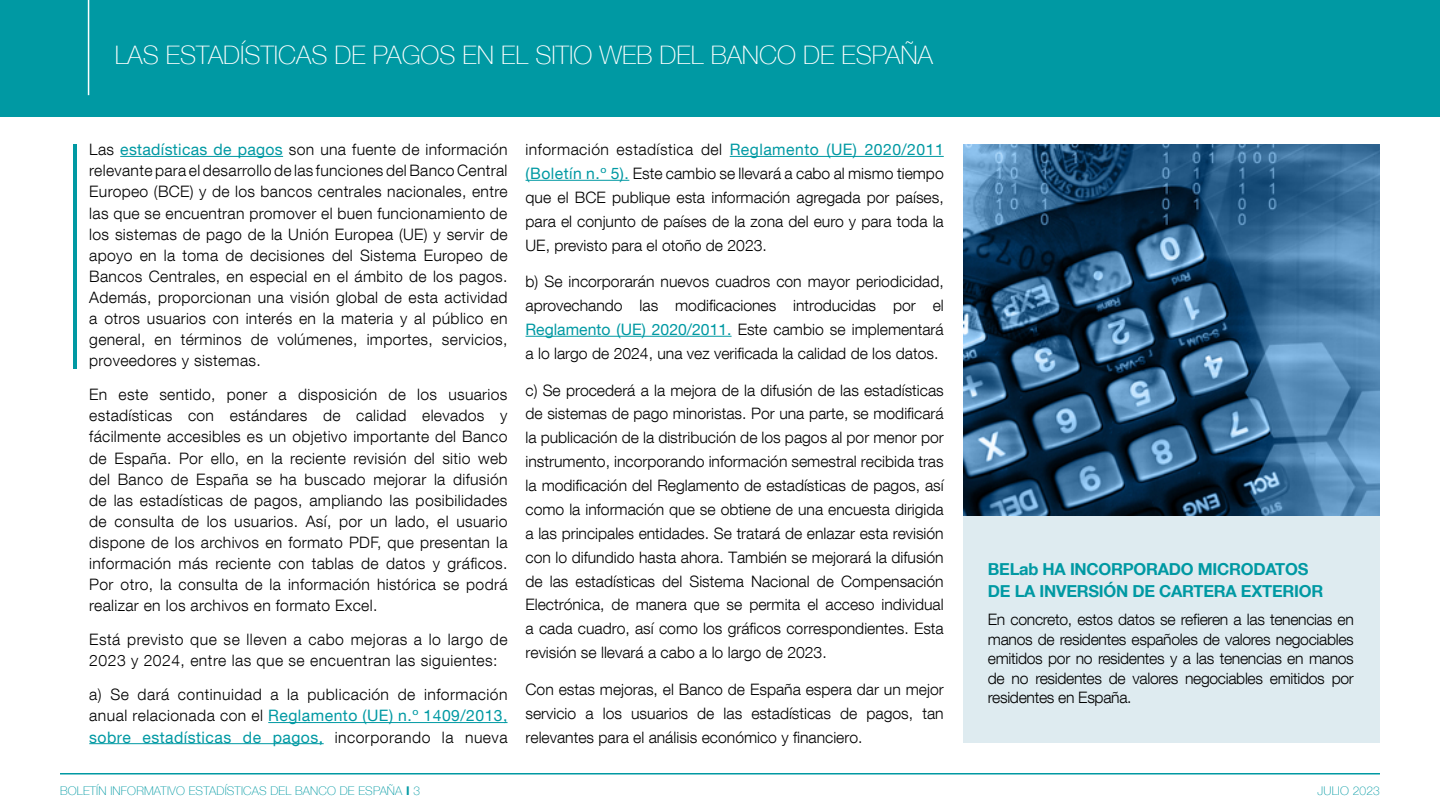
<style>
.page{position:relative;width:1440px;height:810px;background:#fff}
.page>*{position:absolute;margin:0;border:0;box-sizing:border-box;transform-origin:0 0}
.Título_artículo{font:100 25.5px "Bd E Neue Helvetica";color:#fff}
.Destacado{font:700 16.5px "Bd E Neue Helvetica";letter-spacing:-.015em;color:#0099a3}
.Texto_base{font:300 15.75px/21.1px "Bd E Neue Helvetica";letter-spacing:.02em;color:#000;text-align:justify}
.Destacado-2{font:300 15.75px/19.5px "Bd E Neue Helvetica";letter-spacing:-.02em;color:#000;text-align:justify}
.t1{font:100 12px "Bd E Neue Helvetica";letter-spacing:.015em;color:#0099a3}
.s1{font-weight:400;color:#0099a3}
.s2{font-weight:700}
</style>
<div class="page">
<hr style="left:60px;top:773px;width:1320px;height:2px;background:#0099a3">
<div style="left:0;top:0;width:1440px;height:117px;background:#0099a3"></div>
<hr style="left:120px;top:156px;width:163px;height:1px;background:#0099a3">
<hr style="left:268px;top:722px;width:239px;height:1px;background:#0099a3">
<hr style="left:89px;top:743px;width:235px;height:1px;background:#0099a3">
<hr style="left:730px;top:156px;width:214px;height:1px;background:#0099a3">
<hr style="left:525px;top:180px;width:104px;height:1px;background:#0099a3">
<hr style="left:525px;top:336px;width:206px;height:1px;background:#0099a3">
<hr style="left:88px;top:0;width:1px;height:95px;background:#fff">
<hr style="left:74px;top:144px;width:3px;height:225px;background:#0099a3">
<div style="left:964px;top:324px;width:416px;height:418px;background:#deebf0"></div>
<img style="left:964px;top:144px;width:416px;height:372px">
<h2 class="Título_artículo" style="left:115px;top:40px;width:820px">LAS ESTADÍSTICAS DE PAGOS EN EL SITIO WEB DEL BANCO DE ESPAÑA</h2>
<p class="Texto_base" style="left:89px;top:139px;width:420px">Las <span class="s1">estadísticas de pagos</span> son una fuente de información relevante para el desarrollo de las funciones del Banco Central Europeo (BCE) y de los bancos centrales nacionales, entre las que se encuentran promover el buen funcionamiento de los sistemas de pago de la Unión Europea (UE) y servir de apoyo en la toma de decisiones del Sistema Europeo de Bancos Centrales, en especial en el ámbito de los pagos.<br>Además, proporcionan una visión global de esta actividad a otros usuarios con interés en la materia y al público en general, en términos de volúmenes, importes, servicios, proveedores y sistemas.</p>
<p class="Texto_base" style="left:89px;top:384px;width:420px">En este sentido, poner a disposición de los usuarios estadísticas con estándares de calidad elevados y fácilmente accesibles es un objetivo importante del Banco de España. Por ello, en la reciente revisión del sitio web del Banco de España se ha buscado mejorar la difusión de las estadísticas de pagos, ampliando las posibilidades de consulta de los usuarios. Así, por un lado, el usuario dispone de los archivos en formato PDF, que presentan la información más reciente con tablas de datos y gráficos.<br>Por otro, la consulta de la información histórica se podrá realizar en los archivos en formato Excel.</p>
<p class="Texto_base" style="left:89px;top:629px;width:420px">Está previsto que se lleven a cabo mejoras a lo largo de<br>2023 y 2024, entre las que se encuentran las siguientes:</p>
<p class="Texto_base" style="left:89px;top:684px;width:420px">a) Se dará continuidad a la publicación de información anual relacionada con el <span class="s1">Reglamento (UE) n.º 1409/2013, sobre estadísticas de pagos,</span> incorporando la nueva</p>
<p class="Texto_base" style="left:525px;top:137px;width:420px;line-height:23.9px">información estadística del <span class="s1">Reglamento (UE) 2020/2011 (Boletín n.º 5).</span> Este cambio se llevará a cabo al mismo tiempo que el BCE publique esta información agregada por países, para el conjunto de países de la zona del euro y para toda la UE, previsto para el otoño de 2023.</p>
<p class="Texto_base" style="left:525px;top:269px;width:420px;line-height:23.9px">b) Se incorporarán nuevos cuadros con mayor periodicidad, aprovechando las modificaciones introducidas por el <span class="s1">Reglamento (UE) 2020/2011.</span> Este cambio se implementará a lo largo de 2024, una vez verificada la calidad de los datos.</p>
<p class="Texto_base" style="left:525px;top:378px;width:420px;line-height:23.9px">c) Se procederá a la mejora de la difusión de las estadísticas de sistemas de pago minoristas. Por una parte, se modificará la publicación de la distribución de los pagos al por menor por instrumento, incorporando información semestral recibida tras la modificación del Reglamento de estadísticas de pagos, así como la información que se obtiene de una encuesta dirigida a las principales entidades. Se tratará de enlazar esta revisión con lo difundido hasta ahora. También se mejorará la difusión de las estadísticas del Sistema Nacional de Compensación Electrónica, de manera que se permita el acceso individual a cada cuadro, así como los gráficos correspondientes. Esta revisión se llevará a cabo a lo largo de 2023.</p>
<p class="Texto_base" style="left:525px;top:677px;width:420px;line-height:23.9px">Con estas mejoras, el Banco de España espera dar un mejor servicio a los usuarios de las estadísticas de pagos, tan relevantes para el análisis económico y financiero.</p>
<h3 class="Destacado" style="left:988px;top:559px;width:322px">BELab HA INCORPORADO MICRODATOS</h3>
<h3 class="Destacado" style="left:988px;top:581px;width:337px">DE LA INVERSIÓN DE CARTERA EXTERIOR</h3>
<h3 class="Destacado-2" style="left:988px;top:609px;width:367px">En concreto, estos datos se refieren a las tenencias en manos de residentes españoles de valores negociables emitidos por no residentes y a las tenencias en manos de no residentes de valores negociables emitidos por residentes en España.</h3>
<p class="t1" style="left:60px;top:783px;width:361px">BOLETÍN INFORMATIVO ESTADÍSTICAS DEL BANCO DE ESPAÑA <span class="s2">I</span> 3</p>
<p class="t1" style="left:1317px;top:783px;width:64px">JULIO 2023</p>
</div>
